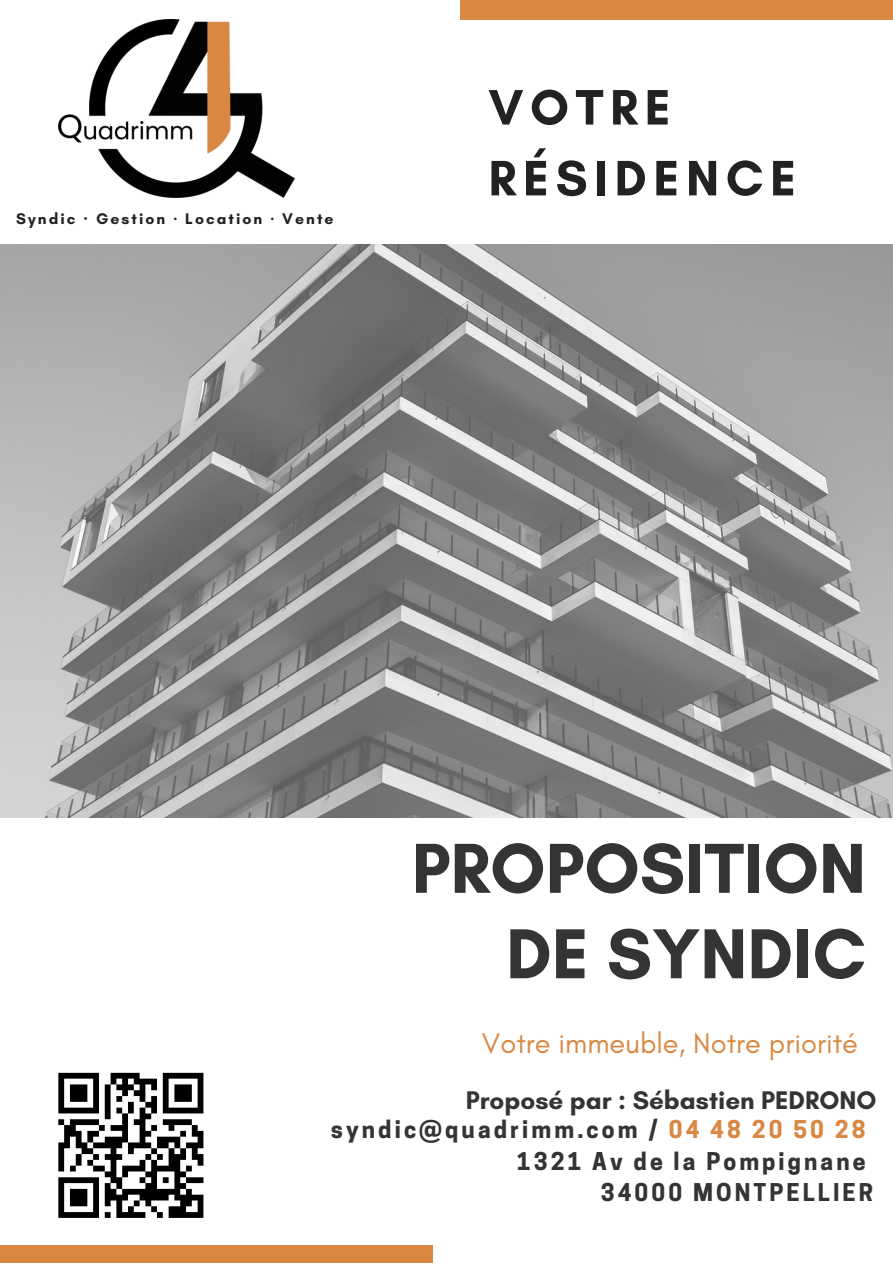
<style>
.page{position:relative;width:893px;height:1264px;background:#fff}
.page>*{position:absolute;margin:0;border:0;box-sizing:border-box;transform-origin:0 0}
.t1{font:700 72px "Glacial Indifference";color:#343434}
.t2{font:700 50.7px/70.8px "Glacial Indifference";letter-spacing:.13em;color:#222}
.t3{font:28.95px "Glacial Indifference";color:#d98843}
.t4{font:700 25.95px "Glacial Indifference";color:#343434}
.t5{font:700 22.95px "Cooper Hewitt";letter-spacing:.135em;color:#343434}
.t6{font:700 15.75px "Glacial Indifference";letter-spacing:.13em;color:#222}
.s1{font-family:"Noto Sans"}
.s2{font-family:"Liberation Serif"}
.s3{color:#d98843}
</style>
<div class="page">
<div style="left:0;top:1245px;width:432px;height:17px;background:#d98843"></div>
<div style="left:460px;top:0;width:432px;height:20px;background:#d98843"></div>
<img style="left:0;top:244px;width:892px;height:573px">
<img style="left:58px;top:19px;width:236px;height:178px">
<svg style="left:58px;top:1072px;width:145px;height:145px"></svg>
<div style="left:58px;top:1072px;width:41px;height:6px;background:#000"></div>
<div style="left:111px;top:1072px;width:29px;height:6px;background:#000"></div>
<div style="left:163px;top:1072px;width:40px;height:6px;background:#000"></div>
<div style="left:134px;top:1078px;width:23px;height:6px;background:#000"></div>
<div style="left:70px;top:1084px;width:17px;height:6px;background:#000"></div>
<svg style="left:140px;top:1084px;width:5px;height:6px"></svg>
<svg style="left:151px;top:1084px;width:6px;height:6px"></svg>
<div style="left:174px;top:1084px;width:18px;height:6px;background:#000"></div>
<div style="left:70px;top:1090px;width:17px;height:6px;background:#000"></div>
<div style="left:134px;top:1090px;width:11px;height:6px;background:#000"></div>
<div style="left:174px;top:1090px;width:18px;height:6px;background:#000"></div>
<div style="left:70px;top:1096px;width:17px;height:5px;background:#000"></div>
<svg style="left:140px;top:1096px;width:5px;height:5px"></svg>
<svg style="left:151px;top:1096px;width:6px;height:5px"></svg>
<div style="left:174px;top:1096px;width:18px;height:5px;background:#000"></div>
<svg style="left:58px;top:1078px;width:6px;height:29px"></svg>
<div style="left:145px;top:1101px;width:12px;height:6px;background:#000"></div>
<svg style="left:163px;top:1078px;width:6px;height:29px"></svg>
<svg style="left:198px;top:1078px;width:5px;height:29px"></svg>
<div style="left:58px;top:1107px;width:41px;height:6px;background:#000"></div>
<svg style="left:140px;top:1107px;width:5px;height:6px"></svg>
<svg style="left:151px;top:1107px;width:6px;height:6px"></svg>
<div style="left:163px;top:1107px;width:40px;height:6px;background:#000"></div>
<div style="left:140px;top:1113px;width:11px;height:6px;background:#000"></div>
<svg style="left:58px;top:1119px;width:6px;height:6px"></svg>
<div style="left:70px;top:1119px;width:29px;height:6px;background:#000"></div>
<div style="left:134px;top:1119px;width:11px;height:6px;background:#000"></div>
<div style="left:163px;top:1119px;width:29px;height:6px;background:#000"></div>
<div style="left:64px;top:1125px;width:12px;height:5px;background:#000"></div>
<svg style="left:140px;top:1125px;width:5px;height:5px"></svg>
<svg style="left:151px;top:1125px;width:6px;height:5px"></svg>
<div style="left:64px;top:1130px;width:18px;height:6px;background:#000"></div>
<div style="left:140px;top:1130px;width:11px;height:6px;background:#000"></div>
<svg style="left:64px;top:1136px;width:6px;height:6px"></svg>
<svg style="left:76px;top:1078px;width:58px;height:64px"></svg>
<div style="left:105px;top:1136px;width:23px;height:6px;background:#000"></div>
<svg style="left:140px;top:1136px;width:5px;height:6px"></svg>
<div style="left:157px;top:1136px;width:23px;height:6px;background:#000"></div>
<div style="left:58px;top:1142px;width:12px;height:6px;background:#000"></div>
<div style="left:76px;top:1142px;width:11px;height:6px;background:#000"></div>
<div style="left:93px;top:1142px;width:29px;height:6px;background:#000"></div>
<div style="left:128px;top:1142px;width:23px;height:6px;background:#000"></div>
<div style="left:157px;top:1142px;width:12px;height:6px;background:#000"></div>
<div style="left:82px;top:1148px;width:11px;height:6px;background:#000"></div>
<svg style="left:128px;top:1148px;width:6px;height:6px"></svg>
<div style="left:105px;top:1154px;width:17px;height:5px;background:#000"></div>
<svg style="left:140px;top:1148px;width:23px;height:17px"></svg>
<svg style="left:58px;top:1148px;width:6px;height:23px"></svg>
<svg style="left:70px;top:1154px;width:29px;height:17px"></svg>
<div style="left:93px;top:1165px;width:12px;height:6px;background:#000"></div>
<svg style="left:111px;top:1148px;width:5px;height:23px"></svg>
<div style="left:122px;top:1165px;width:23px;height:6px;background:#000"></div>
<div style="left:151px;top:1165px;width:29px;height:6px;background:#000"></div>
<svg style="left:169px;top:1125px;width:34px;height:46px"></svg>
<div style="left:105px;top:1171px;width:11px;height:6px;background:#000"></div>
<svg style="left:122px;top:1171px;width:6px;height:6px"></svg>
<div style="left:145px;top:1171px;width:12px;height:6px;background:#000"></div>
<div style="left:174px;top:1171px;width:12px;height:6px;background:#000"></div>
<div style="left:58px;top:1177px;width:41px;height:6px;background:#000"></div>
<div style="left:111px;top:1177px;width:11px;height:6px;background:#000"></div>
<svg style="left:140px;top:1177px;width:5px;height:6px"></svg>
<svg style="left:151px;top:1177px;width:6px;height:6px"></svg>
<svg style="left:163px;top:1177px;width:17px;height:6px"></svg>
<div style="left:186px;top:1177px;width:17px;height:6px;background:#000"></div>
<svg style="left:105px;top:1183px;width:17px;height:5px"></svg>
<div style="left:145px;top:1183px;width:12px;height:5px;background:#000"></div>
<div style="left:174px;top:1183px;width:12px;height:5px;background:#000"></div>
<div style="left:70px;top:1188px;width:17px;height:6px;background:#000"></div>
<div style="left:105px;top:1188px;width:11px;height:6px;background:#000"></div>
<div style="left:122px;top:1188px;width:58px;height:6px;background:#000"></div>
<svg style="left:186px;top:1188px;width:6px;height:6px"></svg>
<div style="left:70px;top:1194px;width:17px;height:6px;background:#000"></div>
<div style="left:105px;top:1194px;width:23px;height:6px;background:#000"></div>
<div style="left:140px;top:1194px;width:29px;height:6px;background:#000"></div>
<div style="left:174px;top:1194px;width:29px;height:6px;background:#000"></div>
<div style="left:70px;top:1200px;width:17px;height:6px;background:#000"></div>
<div style="left:180px;top:1200px;width:12px;height:6px;background:#000"></div>
<svg style="left:58px;top:1183px;width:6px;height:29px"></svg>
<svg style="left:93px;top:1183px;width:6px;height:29px"></svg>
<div style="left:169px;top:1206px;width:17px;height:6px;background:#000"></div>
<svg style="left:198px;top:1200px;width:5px;height:12px"></svg>
<div style="left:58px;top:1212px;width:41px;height:5px;background:#000"></div>
<svg style="left:105px;top:1200px;width:17px;height:17px"></svg>
<div style="left:116px;top:1212px;width:29px;height:5px;background:#000"></div>
<svg style="left:128px;top:1200px;width:35px;height:17px"></svg>
<div style="left:169px;top:1212px;width:34px;height:5px;background:#000"></div>
<p class="t6" style="left:16px;top:209px;width:319px">Syndic <span class="s1">·</span> Gestion <span class="s2">∙</span> Location <span class="s2">∙</span> Vente</p>
<p class="t2" style="left:488px;top:71px;width:309px">VOTRE<br>RÉSIDENCE</p>
<p class="t1" style="left:411px;top:824px;width:456px">PROPOSITION</p>
<p class="t1" style="left:506px;top:909px;width:361px">DE SYNDIC</p>
<p class="t3" style="left:482px;top:1025px;width:377px">Votre immeuble, Notre priorité</p>
<p class="t4" style="left:465px;top:1084px;width:412px">Proposé par : Sébastien PEDRONO</p>
<p class="t5" style="left:331px;top:1120px;width:536px">syndic@quadrimm.com / <span class="s3">04 48 20 50 28</span></p>
<p class="t5" style="left:517px;top:1152px;width:350px">1321 Av de la Pompignane</p>
<p class="t5" style="left:600px;top:1183px;width:274px">34000 MONTPELLIER</p>
</div>
